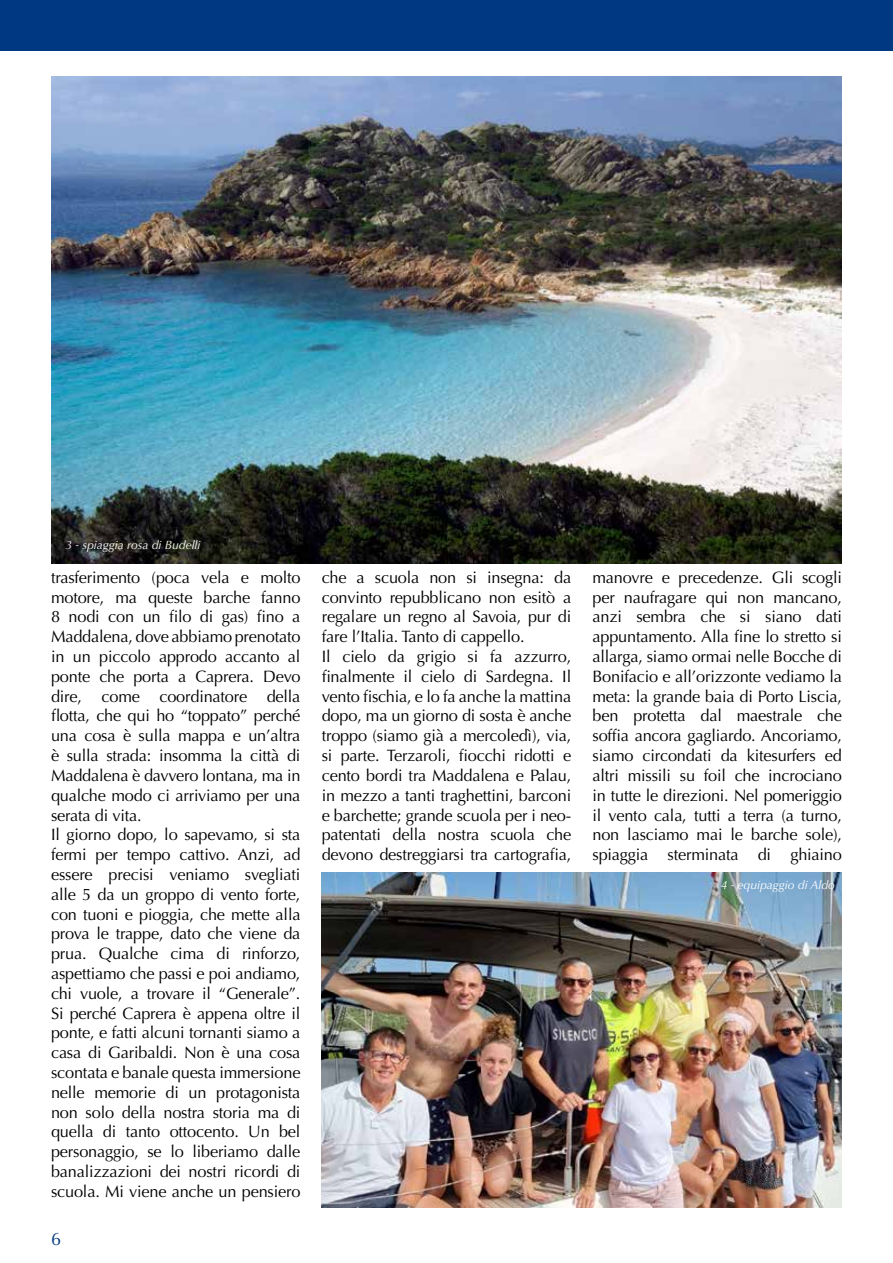
<style>
.page{position:relative;width:893px;height:1263px;background:#fff}
.page>*{position:absolute;margin:0;border:0;box-sizing:border-box;transform-origin:0 0}
.t1{font:18px "Optima";color:#003882}
.t2{font:16.5px/19.8px "Optima";letter-spacing:-.01em;color:#000}
.t3{font:italic 12px "Optima";color:#fff}
</style>
<div class="page">
<div style="left:0;top:0;width:893px;height:51px;background:#003882"></div>
<img style="left:322px;top:872px;width:520px;height:335px">
<img style="left:51px;top:77px;width:791px;height:486px">
<p class="t3" style="left:65px;top:537px;width:136px">3 - spiaggia rosa di Budelli</p>
<p class="t2" style="left:51px;top:568px;width:251px">trasferimento (poca vela e molto motore, ma queste barche fanno 8 nodi con un filo di gas) fino a Maddalena, dove abbiamo prenotato in un piccolo approdo accanto al ponte che porta a Caprera. Devo dire, come coordinatore della flotta, che qui ho “toppato” perché una cosa è sulla mappa e un’altra è sulla strada: insomma la città di Maddalena è davvero lontana, ma in qualche modo ci arriviamo per una serata di vita.<br>Il giorno dopo, lo sapevamo, si sta fermi per tempo cattivo. Anzi, ad essere precisi veniamo svegliati alle 5 da un groppo di vento forte, con tuoni e pioggia, che mette alla prova le trappe, dato che viene da prua. Qualche cima di rinforzo, aspettiamo che passi e poi andiamo, chi vuole, a trovare il “Generale”.<br>Si perché Caprera è appena oltre il ponte, e fatti alcuni tornanti siamo a casa di Garibaldi. Non è una cosa scontata e banale questa immersione nelle memorie di un protagonista non solo della nostra storia ma di quella di tanto ottocento. Un bel personaggio, se lo liberiamo dalle banalizzazioni dei nostri ricordi di scuola. Mi viene anche un pensiero</p>
<p class="t2" style="left:322px;top:568px;width:251px">che a scuola non si insegna: da convinto repubblicano non esitò a regalare un regno al Savoia, pur di fare l’Italia. Tanto di cappello.<br>Il cielo da grigio si fa azzurro, finalmente il cielo di Sardegna. Il vento fischia, e lo fa anche la mattina dopo, ma un giorno di sosta è anche troppo (siamo già a mercoledì), via, si parte. Terzaroli, fiocchi ridotti e cento bordi tra Maddalena e Palau, in mezzo a tanti traghettini, barconi e barchette; grande scuola per i neo&shy;patentati della nostra scuola che devono destreggiarsi tra cartografia,</p>
<p class="t1" style="left:51px;top:1229px;width:12px">6</p>
<p class="t2" style="left:592px;top:568px;width:251px;text-align:justify">manovre e precedenze. Gli scogli per naufragare qui non mancano, anzi sembra che si siano dati appuntamento. Alla fine lo stretto si allarga, siamo ormai nelle Bocche di Bonifacio e all’orizzonte vediamo la meta: la grande baia di Porto Liscia, ben protetta dal maestrale che soffia ancora gagliardo. Ancoriamo, siamo circondati da kitesurfers ed altri missili su foil che incrociano in tutte le direzioni. Nel pomeriggio il vento cala, tutti a terra (a turno, non lasciamo mai le barche sole), spiaggia sterminata di ghiaino</p>
<p class="t3" style="left:721px;top:878px;width:116px">4 - equipaggio di Aldo</p>
</div>
